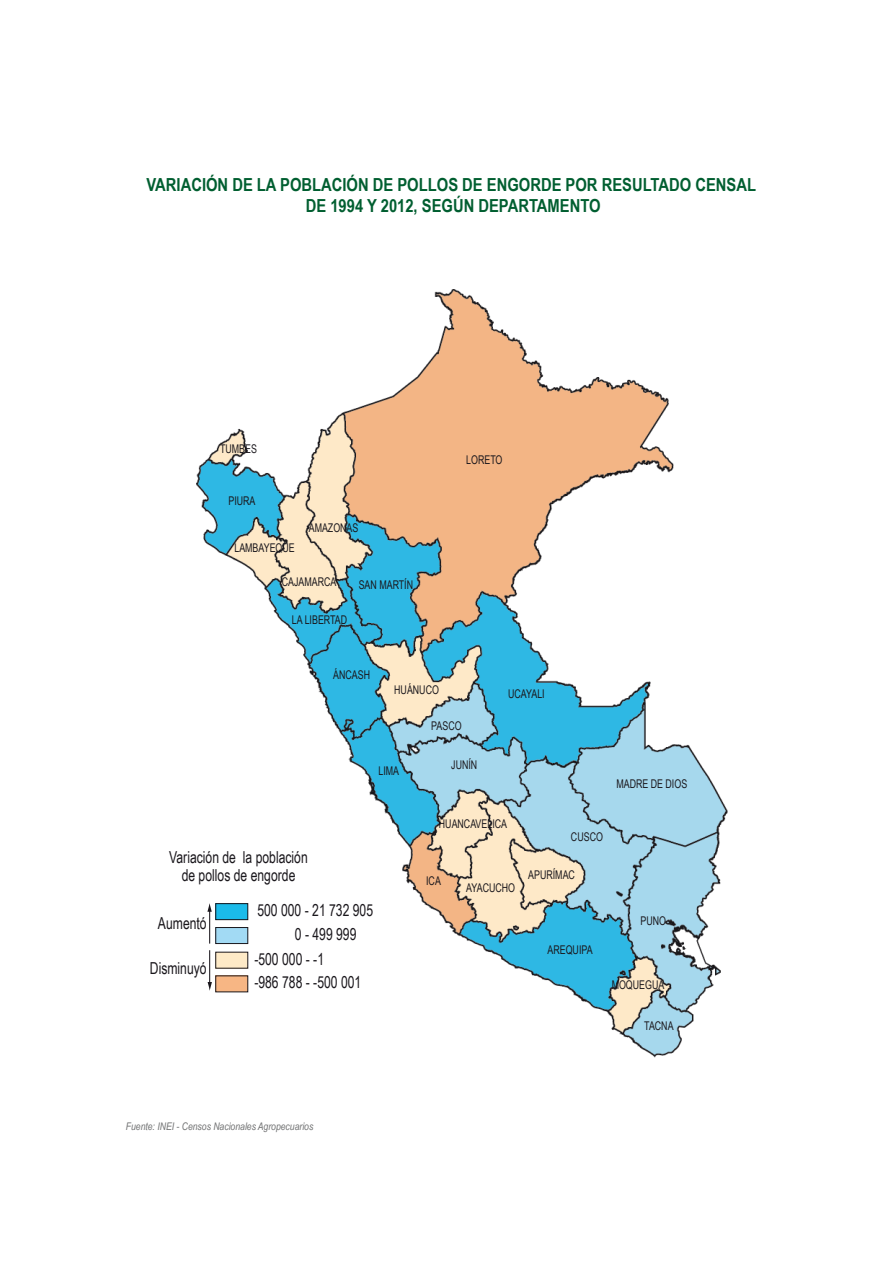
<style>
.page{position:relative;width:893px;height:1263px;background:#fff}
.page>*{position:absolute;margin:0;border:0;box-sizing:border-box;transform-origin:0 0}
.t1{font:700 18px/21px "Arial Narrow";color:#005e30;text-align:center}
.t2{font:16.5px/18px "Arial Narrow";color:#1a171c;text-align:center;scale:.9 1}
.t3{font:12px "Arial Narrow";color:#1a171c;scale:.9 1}
.t4{font:italic 10.5px "Arial Narrow";color:#707172}
</style>
<div class="page">
<img style="left:197px;top:290px;width:531px;height:767px">
<div style="left:216px;top:904px;width:32px;height:16px;background:#1bbbea"></div>
<div style="left:216px;top:903px;width:32px;height:17px;border:1px solid #1a171c"></div>
<div style="left:216px;top:927px;width:32px;height:16px;background:#a2daf4"></div>
<div style="left:216px;top:927px;width:32px;height:17px;border:1px solid #1a171c"></div>
<div style="left:216px;top:952px;width:32px;height:16px;background:#feeac7"></div>
<div style="left:216px;top:976px;width:32px;height:16px;background:#f7b684"></div>
<hr style="left:209px;top:910px;width:1px;height:33px;background:#1a171c">
<svg style="left:207px;top:904px;width:5px;height:8px"></svg>
<hr style="left:209px;top:950px;width:1px;height:33px;background:#1a171c">
<svg style="left:208px;top:982px;width:4px;height:8px"></svg>
<p class="t1" style="left:147px;top:173px;width:611px">VARIACIÓN DE LA POBLACIÓN DE POLLOS DE ENGORDE POR RESULTADO CENSAL<br>DE 1994 Y 2012, SEGÚN DEPARTAMENTO</p>
<p class="t3" style="left:220px;top:440px;width:43px">TUMBES</p>
<p class="t3" style="left:228px;top:492px;width:32px">PIURA</p>
<p class="t3" style="left:234px;top:539px;width:69px">LAMBAYEQUE</p>
<p class="t3" style="left:309px;top:519px;width:57px">AMAZONAS</p>
<p class="t3" style="left:282px;top:573px;width:62px">CAJAMARCA</p>
<p class="t3" style="left:292px;top:610px;width:63px">LA LIBERTAD</p>
<p class="t3" style="left:359px;top:576px;width:62px">SAN MARTÍN</p>
<p class="t3" style="left:333px;top:665px;width:43px">ÁNCASH</p>
<p class="t3" style="left:394px;top:681px;width:51px">HUÁNUCO</p>
<p class="t3" style="left:466px;top:451px;width:42px">LORETO</p>
<p class="t3" style="left:508px;top:685px;width:42px">UCAYALI</p>
<p class="t3" style="left:378px;top:762px;width:24px">LIMA</p>
<p class="t2" style="left:169px;top:848px;width:155px">Variación de la población de pollos de engorde</p>
<p class="t2" style="left:257px;top:901px;width:130px">500 000 - 21 732 905</p>
<p class="t2" style="left:295px;top:924px;width:70px">0 - 499 999</p>
<p class="t2" style="left:254px;top:949px;width:79px">-500 000 - -1</p>
<p class="t2" style="left:254px;top:973px;width:120px">-986 788 - -500 001</p>
<p class="t2" style="left:158px;top:913px;width:56px">Aumentó</p>
<p class="t2" style="left:150px;top:958px;width:65px">Disminuyó</p>
<p class="t3" style="left:431px;top:717px;width:35px">PASCO</p>
<p class="t3" style="left:451px;top:755px;width:30px">JUNÍN</p>
<p class="t3" style="left:439px;top:815px;width:77px">HUANCAVELICA</p>
<p class="t3" style="left:426px;top:872px;width:18px">ICA</p>
<p class="t3" style="left:466px;top:879px;width:56px">AYACUCHO</p>
<p class="t3" style="left:616px;top:775px;width:80px">MADRE DE DIOS</p>
<p class="t3" style="left:571px;top:828px;width:37px">CUSCO</p>
<p class="t3" style="left:528px;top:866px;width:53px">APURÍMAC</p>
<p class="t3" style="left:547px;top:941px;width:52px">AREQUIPA</p>
<p class="t3" style="left:640px;top:912px;width:30px">PUNO</p>
<p class="t3" style="left:612px;top:976px;width:60px">MOQUEGUA</p>
<p class="t3" style="left:644px;top:1016px;width:34px">TACNA</p>
<p class="t4" style="left:126px;top:1119px;width:189px">Fuente: INEI - Censos Nacionales Agropecuarios</p>
</div>
